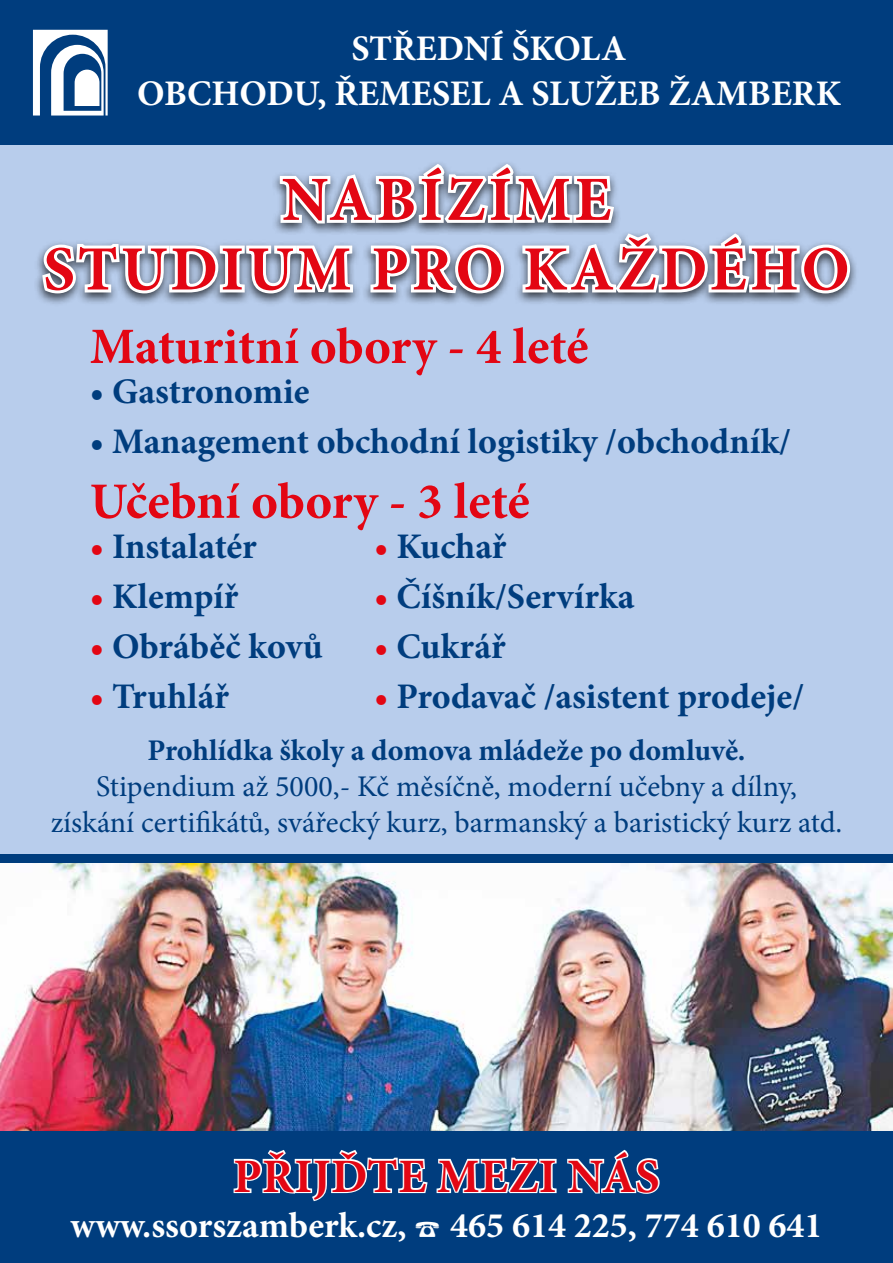
<style>
.page{position:relative;width:893px;height:1263px;background:#b8cdec}
.page>*{position:absolute;margin:0;border:0;box-sizing:border-box;transform-origin:0 0}
.t1{font:700 63px/69.6px "Minion Pro";letter-spacing:.05em;color:#e30613;text-align:center}
.t2{font:700 51px "Minion Pro";letter-spacing:-.005em;color:#e30613}
.t3{font:700 48px "Minion Pro";letter-spacing:.01em;color:#e30613}
.t4{font:700 36px "Minion Pro";color:#003d7e}
.t5{font:700 36px/45px "Minion Pro";color:#fff;text-align:center}
.t6{font:30px/36px "Minion Pro";color:#003d7e;text-align:center}
.t7{font:700 30px "Minion Pro";color:#003d7e}
.s1{color:#e30613}
</style>
<div class="page">
<div style="left:0;top:0;width:893px;height:145px;background:#003d7e"></div>
<div style="left:34px;top:160px;width:825px;height:147px;background:#000;opacity:.75"></div>
<svg style="left:511px;top:298px;width:65px;height:9px"></svg>
<svg style="left:291px;top:298px;width:65px;height:9px"></svg>
<svg style="left:39px;top:161px;width:814px;height:137px"></svg>
<svg style="left:33px;top:30px;width:75px;height:86px"></svg>
<img style="left:0;top:863px;width:893px;height:268px">
<div style="left:0;top:1131px;width:893px;height:132px;background:#003d7e"></div>
<svg style="left:567px;top:1149px;width:93px;height:45px"></svg>
<div style="left:0;top:854px;width:893px;height:9px;background:#003d7e"></div>
<svg style="left:233px;top:1150px;width:324px;height:52px"></svg>
<p class="t5" style="left:137px;top:26px;width:705px">STŘEDNÍ ŠKOLA<br>OBCHODU, ŘEMESEL A SLUŽEB ŽAMBERK</p>
<h1 class="t1" style="left:43px;top:164px;width:808px">NABÍZÍME<br>STUDIUM PRO KAŽDÉHO</h1>
<h2 class="t2" style="left:90px;top:311px;width:500px">Maturitní obory - 4 leté</h2>
<p class="t4" style="left:90px;top:366px;width:221px">• Gastronomie</p>
<p class="t4" style="left:90px;top:416px;width:703px">• Management obchodní logistiky /obchodník/</p>
<h2 class="t2" style="left:90px;top:466px;width:441px">Učební obory - 3 leté</h2>
<p class="t4" style="left:90px;top:521px;width:168px"><span class="s1">•</span> Instalatér</p>
<p class="t4" style="left:90px;top:571px;width:150px"><span class="s1">•</span> Klempíř</p>
<p class="t4" style="left:90px;top:621px;width:235px"><span class="s1">•</span> Obráběč kovů</p>
<p class="t4" style="left:90px;top:671px;width:141px"><span class="s1">•</span> Truhlář</p>
<p class="t4" style="left:374px;top:521px;width:134px"><span class="s1">•</span> Kuchař</p>
<p class="t4" style="left:374px;top:571px;width:262px"><span class="s1">•</span> Číšník/Servírka</p>
<p class="t4" style="left:374px;top:621px;width:133px"><span class="s1">•</span> Cukrář</p>
<p class="t4" style="left:374px;top:671px;width:431px"><span class="s1">•</span> Prodavač /asistent prodeje/</p>
<p class="t7" style="left:147px;top:729px;width:600px">Prohlídka školy a domova mládeže po domluvě.</p>
<p class="t6" style="left:51px;top:768px;width:793px">Stipendium až 5000,- Kč měsíčně, moderní učebny a dílny, získání certifikátů, svářecký kurz, barmanský a baristický kurz atd.</p>
<h3 class="t3" style="left:233px;top:1142px;width:428px">PŘIJĎTE MEZI NÁS</h3>
<p class="t5" style="left:70px;top:1203px;width:753px">www.ssorszamberk.cz, 465 614 225, 774 610 641</p>
</div>
